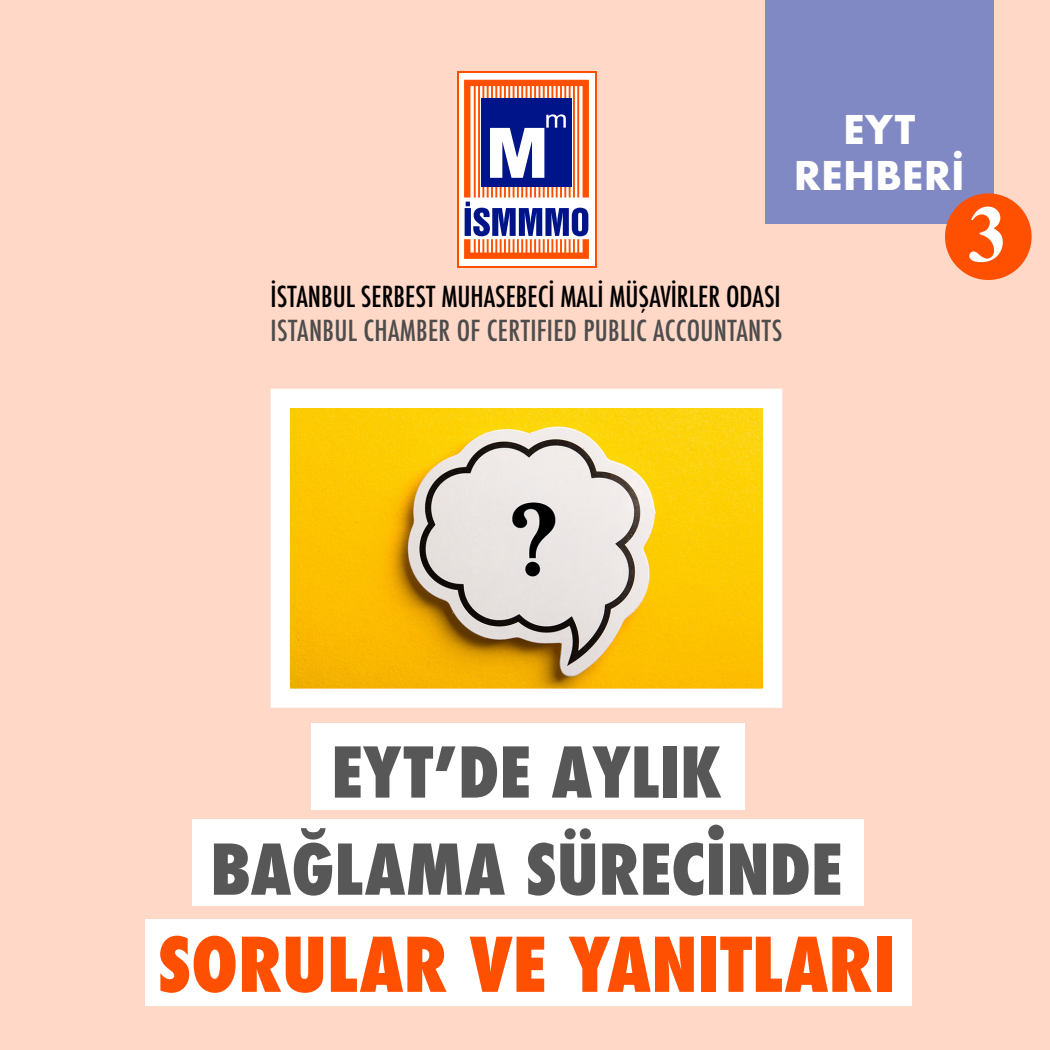
<style>
.page{position:relative;width:1050px;height:1050px;background:#ffd8c7}
.page>*{position:absolute;margin:0;border:0;box-sizing:border-box;transform-origin:0 0}
.t1{font:700 80.59px "Times New Roman";color:#fff}
.t2{font:800 condensed 73.15px "Futura";color:#fe5000}
.t3{font:800 condensed 67.9px "Futura";color:#575757}
.t4{font:700 38.5px "Futura";color:#fff}
.t5{font:500 condensed 28.18px "Futura";color:#000}
.t6{font:500 condensed 28.18px "Futura";letter-spacing:.01em;color:#4d4d4d}
</style>
<div class="page">
<svg style="left:457px;top:71px;width:139px;height:196px"></svg>
<div style="left:459px;top:73px;width:135px;height:193px;background:#fff"></div>
<svg style="left:464px;top:80px;width:125px;height:179px"></svg>
<div style="left:765px;top:0;width:229px;height:224px;background:#8089c4"></div>
<div style="left:945px;top:193px;width:87px;height:87px;background:#fe5000;border-radius:50%"></div>
<div style="left:312px;top:723px;width:434px;height:86px;background:#fff"></div>
<div style="left:192px;top:819px;width:672px;height:86px;background:#fff"></div>
<div style="left:145px;top:920px;width:767px;height:86px;background:#fff"></div>
<img style="left:291px;top:409px;width:471px;height:279px">
<div style="left:271px;top:389px;width:511px;height:319px;border:19px solid #fff"></div>
<p class="t4" style="left:843px;top:102px;width:74px">EYT</p>
<p class="t4" style="left:794px;top:148px;width:172px">REHBERİ</p>
<p class="t5" style="left:271px;top:279px;width:512px">İSTANBUL SERBEST MUHASEBECİ MALİ MÜŞAVİRLER ODASI</p>
<p class="t6" style="left:271px;top:313px;width:513px">ISTANBUL CHAMBER OF CERTIFIED PUBLIC ACCOUNTANTS</p>
<p class="t1" style="left:968px;top:178px;width:41px">3</p>
<p class="t3" style="left:331px;top:726px;width:392px">EYT’DE AYLIK</p>
<p class="t3" style="left:210px;top:823px;width:634px">BAĞLAMA SÜRECİNDE</p>
<p class="t2" style="left:158px;top:915px;width:739px">SORULAR VE YANITLARI</p>
</div>
